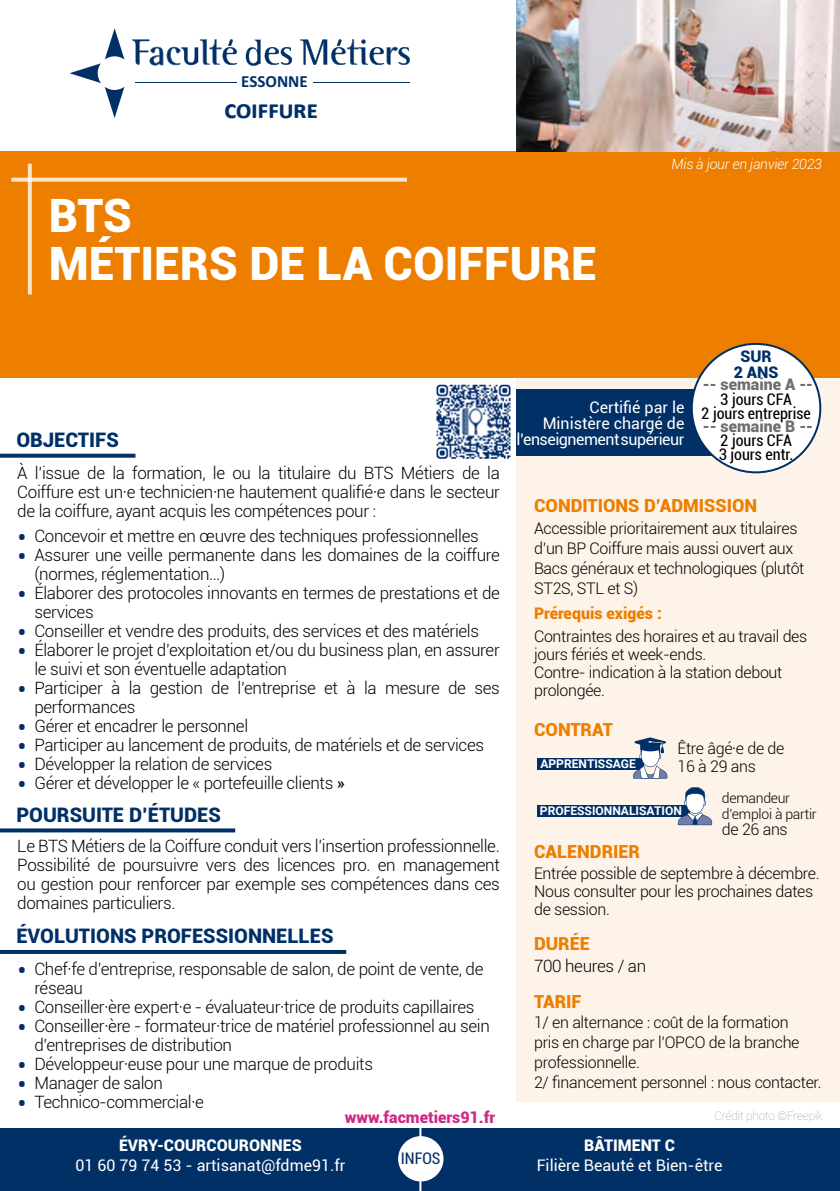
<style>
.page{position:relative;width:840px;height:1191px;background:#fff}
.page>*{position:absolute;margin:0;border:0;box-sizing:border-box;transform-origin:0 0}
.t1{font:900 46px/48px "Roboto";color:#fff}
.t2{font:700 26.2px "Calibri";letter-spacing:-.02em;color:#013067}
.t3{font:900 20px "Roboto";color:#013067}
.t4{font:900 18px "Roboto";color:#ed7e00}
.t5{font:300 17px/19px "Roboto";letter-spacing:-.02em;color:#000}
.t6{font:700 17px "Calibri";color:#013067}
.t7{font:300 16px/20px "Roboto";letter-spacing:-.02em;color:#000}
.t8{font:16px/16px "Roboto";color:#fff;text-align:right}
.t9{font:condensed 16px/14px "Roboto";color:#000;text-align:center}
.t10{font:900 16px "Roboto";color:#fff}
.t11{font:900 16px "Roboto";color:#6d6f70}
.t12{font:900 16px "Roboto";color:#cf2a83}
.t13{font:900 16px "Roboto";color:#ed7e00}
.t14{font:900 16px/16px "Roboto";color:#013067;text-align:center}
.t15{font:condensed 16px "Roboto";color:#013067}
.t16{font:300 14px/16px "Roboto";letter-spacing:-.02em;color:#000}
.t17{font:italic 300 14px "Roboto";letter-spacing:-.02em;color:#fff}
.t18{font:700 12px "Roboto";color:#fff}
.t19{font:100 12px "Roboto";letter-spacing:-.02em;color:#9d9d9c}
.s1{font-size:30px;color:#013067}
.s2{font-weight:400}
</style>
<div class="page">
<hr style="left:135px;top:82px;width:101px;height:1px;background:#013067">
<hr style="left:313px;top:82px;width:97px;height:1px;background:#013067">
<svg style="left:132px;top:39px;width:105px;height:27px"></svg>
<svg style="left:245px;top:40px;width:47px;height:26px"></svg>
<svg style="left:300px;top:39px;width:109px;height:26px"></svg>
<svg style="left:69px;top:28px;width:55px;height:90px"></svg>
<div style="left:516px;top:369px;width:323px;height:732px;background:#fef3e9"></div>
<div style="left:0;top:151px;width:839px;height:227px;background:#ed7e00"></div>
<svg style="left:28px;top:164px;width:4px;height:130px"></svg>
<svg style="left:11px;top:178px;width:395px;height:4px;background:#f9dbba"></svg>
<div style="left:0;top:1128px;width:839px;height:63px;background:#013067"></div>
<hr style="left:419px;top:1123px;width:2px;height:68px;background:#fff">
<div style="left:398px;top:1136px;width:45px;height:45px;background:#fff;border-radius:50%"></div>
<img style="left:436px;top:384px;width:75px;height:75px">
<img style="left:516px;top:0;width:323px;height:151px">
<svg style="left:0;top:454px;width:135px;height:4px"></svg>
<svg style="left:0;top:828px;width:235px;height:4px"></svg>
<hr style="left:0;top:950px;width:346px;height:4px;background:#013067">
<div style="left:536px;top:805px;width:153px;height:11px;background:#013067"></div>
<svg style="left:677px;top:787px;width:34px;height:38px"></svg>
<div style="left:537px;top:758px;width:106px;height:11px;background:#013067"></div>
<svg style="left:632px;top:737px;width:35px;height:41px"></svg>
<div style="left:516px;top:389px;width:196px;height:67px;background:#013067"></div>
<div style="left:691px;top:344px;width:128px;height:128px;background:#fff;border-radius:50%"></div>
<p class="t6" style="left:241px;top:70px;width:68px">ESSONNE</p>
<h2 class="t2" style="left:224px;top:91px;width:95px">coiffure</h2>
<h1 class="t1" style="left:49px;top:190px;width:549px">BTS<br>MÉTIERS DE LA COIFFURE</h1>
<p class="t17" style="left:671px;top:155px;width:152px">Mis à jour en janvier 2023</p>
<p class="t3" style="left:16px;top:425px;width:104px">OBJECTIFS</p>
<p class="t5" style="left:17px;top:463px;width:484px;text-align:justify">À l’issue de la formation, le ou la titulaire du BTS Métiers de la Coiffure est un·e technicien·ne hautement qualifié·e dans le secteur de la coiffure, ayant acquis les compétences pour :</p>
<p class="t5" style="left:17px;top:525px;width:462px"><span class="s1">•</span> Concevoir et mettre en œuvre des techniques professionnelles</p>
<p class="t5" style="left:34px;top:544px;width:467px;text-indent:-17px"><span class="s1">•</span> Assurer une veille permanente dans les domaines de la coiffure (normes, réglementation…)</p>
<p class="t5" style="left:34px;top:582px;width:467px;text-indent:-17px"><span class="s1">•</span> Élaborer des protocoles innovants en termes de prestations et de services</p>
<p class="t5" style="left:17px;top:620px;width:463px"><span class="s1">•</span> Conseiller et vendre des produits, des services et des matériels</p>
<p class="t5" style="left:34px;top:639px;width:466px;text-indent:-17px"><span class="s1">•</span> Élaborer le projet d’exploitation et/ou du business plan, en assurer le suivi et son éventuelle adaptation</p>
<p class="t5" style="left:34px;top:677px;width:466px;text-indent:-17px"><span class="s1">•</span> Participer à la gestion de l’entreprise et à la mesure de ses performances</p>
<p class="t5" style="left:17px;top:715px;width:232px"><span class="s1">•</span> Gérer et encadrer le personnel</p>
<p class="t5" style="left:17px;top:734px;width:468px"><span class="s1">•</span> Participer au lancement de produits, de matériels et de services</p>
<p class="t5" style="left:17px;top:753px;width:256px"><span class="s1">•</span> Développer la relation de services</p>
<p class="t5" style="left:17px;top:772px;width:329px"><span class="s1">•</span> Gérer et développer le « portefeuille clients <span class="s2">»</span></p>
<p class="t3" style="left:16px;top:800px;width:206px">POURSUITE D’ÉTUDES</p>
<p class="t5" style="left:17px;top:836px;width:484px;text-align:justify">Le BTS Métiers de la Coiffure conduit vers l’insertion professionnelle.<br>Possibilité de poursuivre vers des licences pro. en management ou gestion pour renforcer par exemple ses compétences dans ces domaines particuliers.</p>
<p class="t3" style="left:16px;top:921px;width:318px">ÉVOLUTIONS PROFESSIONNELLES</p>
<p class="t5" style="left:34px;top:959px;width:450px;text-indent:-17px"><span class="s1">•</span> Chef·fe d’entreprise, responsable de salon, de point de vente, de réseau</p>
<p class="t5" style="left:17px;top:997px;width:458px"><span class="s1">•</span> Conseiller·ère expert·e - évaluateur·trice de produits capillaires</p>
<p class="t5" style="left:34px;top:1016px;width:456px;text-indent:-17px"><span class="s1">•</span> Conseiller·ère - formateur·trice de matériel professionnel au sein d’entreprises de distribution</p>
<p class="t5" style="left:17px;top:1054px;width:357px"><span class="s1">•</span> Développeur·euse pour une marque de produits</p>
<p class="t5" style="left:17px;top:1073px;width:147px"><span class="s1">•</span> Manager de salon</p>
<p class="t5" style="left:17px;top:1092px;width:188px"><span class="s1">•</span> Technico-commercial·e</p>
<p class="t12" style="left:344px;top:1106px;width:152px">www.facmetiers91.fr</p>
<p class="t10" style="left:119px;top:1134px;width:184px">ÉVRY-COURCOURONNES</p>
<p class="t8" style="left:75px;top:1157px;width:271px">01 60 79 74 53 - artisanat@fdme91.fr</p>
<p class="t15" style="left:400px;top:1146px;width:41px">INFOS</p>
<p class="t8" style="left:516px;top:398px;width:169px">Certifié par le<br>Ministère chargé de l’enseignement supérieur</p>
<p class="t14" style="left:733px;top:347px;width:46px">SUR<br>2 ANS</p>
<p class="t9" style="left:700px;top:392px;width:111px">3 jours CFA<br>2 jours entreprise</p>
<p class="t9" style="left:718px;top:432px;width:76px;text-align:left">2 jours CFA<br>3 jours entr.</p>
<p class="t11" style="left:702px;top:373px;width:112px">-- semaine A --</p>
<p class="t11" style="left:702px;top:415px;width:112px">-- semaine B --</p>
<p class="t4" style="left:533px;top:493px;width:224px">CONDITIONS D’ADMISSION</p>
<p class="t7" style="left:533px;top:517px;width:272px">Accessible prioritairement aux titulaires d’un BP Coiffure mais aussi ouvert aux Bacs généraux et technologiques (plutôt ST2S, STL et S)</p>
<p class="t7" style="left:533px;top:626px;width:274px;line-height:18px">Contraintes des horaires et au travail des jours fériés et week-ends.<br>Contre- indication à la station debout prolongée.</p>
<p class="t13" style="left:533px;top:602px;width:129px">Prérequis exigés :</p>
<p class="t4" style="left:533px;top:716px;width:80px">CONTRAT</p>
<p class="t7" style="left:677px;top:739px;width:108px;line-height:18px">Être âgé·e de de<br>16 à 29 ans</p>
<p class="t16" style="left:721px;top:790px;width:96px">demandeur d’emploi à partir</p>
<p class="t7" style="left:721px;top:819px;width:67px">de 26 ans</p>
<p class="t18" style="left:540px;top:755px;width:97px">APPRENTISSAGE</p>
<p class="t18" style="left:539px;top:802px;width:143px">PROFESSIONNALISATION</p>
<p class="t4" style="left:533px;top:838px;width:107px">CALENDRIER</p>
<p class="t7" style="left:533px;top:863px;width:287px;line-height:18px">Entrée possible de septembre à décembre.<br>Nous consulter pour les prochaines dates de session.</p>
<p class="t4" style="left:533px;top:930px;width:57px">DURÉE</p>
<p class="t5" style="left:533px;top:956px;width:113px">700 heures / an</p>
<p class="t4" style="left:533px;top:988px;width:49px">TARIF</p>
<p class="t7" style="left:533px;top:1011px;width:289px">1/ en alternance : coût de la formation<br>pris en charge par l’OPCO de la branche professionnelle.<br>2/ financement personnel : nous contacter.</p>
<p class="t19" style="left:714px;top:1107px;width:110px">Crédit photo ©Freepik</p>
<p class="t10" style="left:584px;top:1134px;width:92px">BÂTIMENT C</p>
<p class="t8" style="left:536px;top:1157px;width:187px">Filière Beauté et Bien-être</p>
</div>
